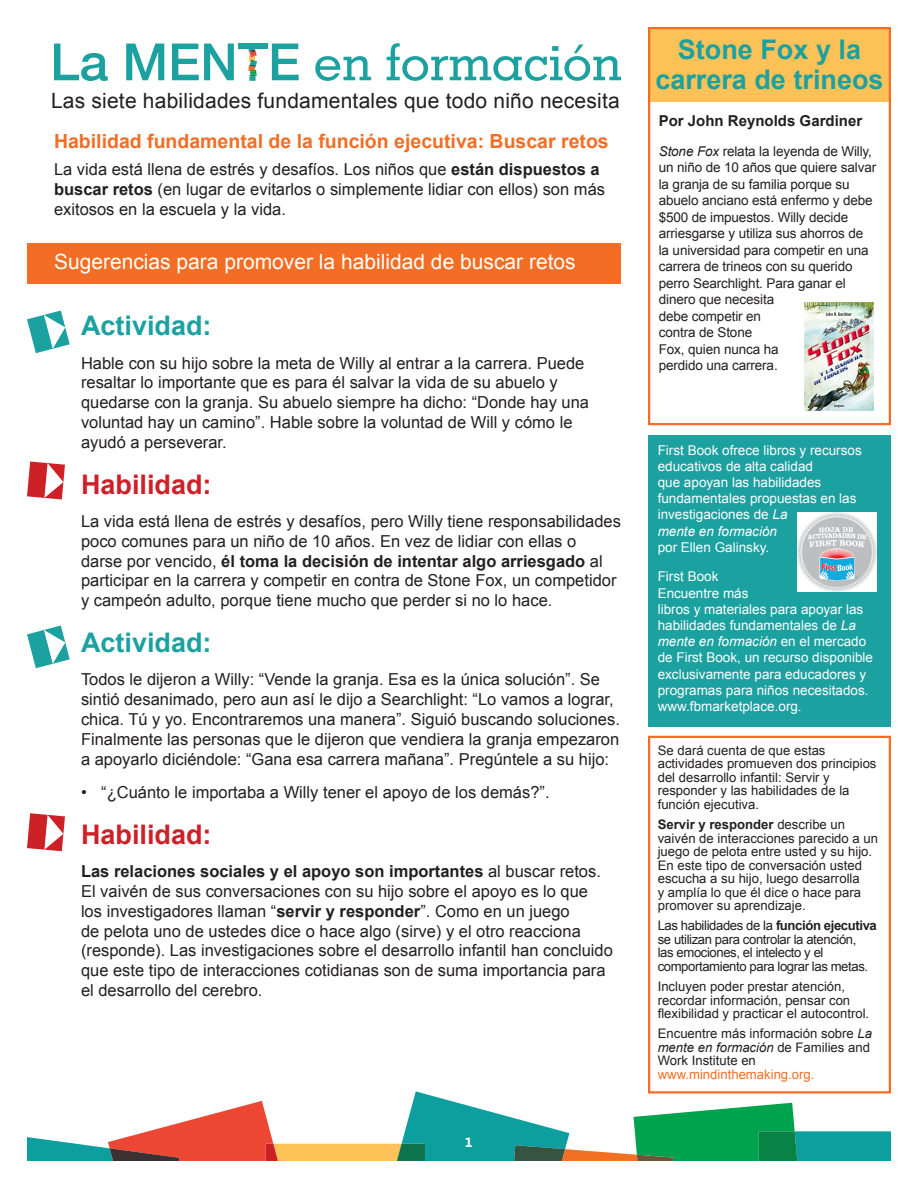
<style>
.page{position:relative;width:918px;height:1188px;background:#fff}
.page>*{position:absolute;margin:0;border:0;box-sizing:border-box;transform-origin:0 0}
.t1{font:700 27px/30px "Arial";color:#1ba1a0;text-align:center}
.t2{font:700 27px "Arial";color:#cd2027}
.t3{font:21px "Arial";letter-spacing:.01em;color:#231f20}
.t4{font:21px "Arial";color:#fff}
.t5{font:700 19.5px "Arial";color:#f36e24}
.t6{font:700 18px "Archer";color:#fff}
.t7{font:16.5px/19.8px "Arial";color:#231f20}
.t8{font:700 15px "Arial";color:#231f20}
.t9{font:13.5px/16.2px "Arial";color:#fff}
.t10{font:13.5px/16.5px "Arial";letter-spacing:-.01em;color:#231f20}
.t11{font:13.2px/13.5px "Arial";color:#231f20}
.t12{font:13.2px/13.5px "Arial";letter-spacing:-.03em;color:#231f20}
.t13{font:13.2px "Arial";color:#f36e24}
.s1{font-weight:700}
.s2{font-style:italic}
.s3{font-family:"Minion Pro"}
</style>
<div class="page">
<svg style="left:27px;top:1091px;width:864px;height:70px"></svg>
<div style="left:238px;top:44px;width:30px;height:5px;background:#1ba1a0"></div>
<svg style="left:248px;top:49px;width:9px;height:32px"></svg>
<svg style="left:54px;top:44px;width:54px;height:37px"></svg>
<svg style="left:126px;top:44px;width:38px;height:36px"></svg>
<svg style="left:172px;top:44px;width:62px;height:36px"></svg>
<svg style="left:272px;top:44px;width:27px;height:36px"></svg>
<svg style="left:315px;top:56px;width:56px;height:25px"></svg>
<svg style="left:387px;top:43px;width:234px;height:38px"></svg>
<div style="left:648px;top:27px;width:243px;height:74px;background:#fcc257"></div>
<svg style="left:27px;top:310px;width:43px;height:43px"></svg>
<svg style="left:27px;top:462px;width:38px;height:38px"></svg>
<div style="left:648px;top:27px;width:243px;height:398px;border:2px solid #f36e24"></div>
<div style="left:648px;top:435px;width:243px;height:292px;background:#1ba1a0"></div>
<div style="left:648px;top:736px;width:243px;height:358px;border:2px solid #f36e24"></div>
<img style="left:797px;top:512px;width:80px;height:80px">
<svg style="left:27px;top:626px;width:43px;height:42px"></svg>
<svg style="left:27px;top:813px;width:38px;height:38px"></svg>
<div style="left:27px;top:243px;width:594px;height:41px;background:#f36e24"></div>
<img style="left:805px;top:302px;width:69px;height:108px">
<p class="t3" style="left:51px;top:87px;width:570px">Las siete habilidades fundamentales que todo niño necesita</p>
<p class="t5" style="left:54px;top:129px;width:556px">Habilidad fundamental de la función ejecutiva: Buscar retos</p>
<p class="t7" style="left:54px;top:160px;width:553px">La vida está llena de estrés y desafíos. Los niños que <span class="s1">están dispuestos a buscar retos</span> (en lugar de evitarlos o simplemente lidiar con ellos) son más exitosos en la escuela y la vida.</p>
<p class="t4" style="left:54px;top:248px;width:523px">Sugerencias para promover la habilidad de buscar retos</p>
<h1 class="t1" style="left:81px;top:312px;width:132px">Actividad:</h1>
<p class="t7" style="left:81px;top:353px;width:510px">Hable con su hijo sobre la meta de Willy al entrar a la carrera. Puede resaltar lo importante que es para él salvar la vida de su abuelo y quedarse con la granja. Su abuelo siempre ha dicho: “Donde hay una voluntad hay un camino”. Hable sobre la voluntad de Will y cómo le ayudó a perseverar.</p>
<h1 class="t2" style="left:81px;top:466px;width:132px">Habilidad:</h1>
<p class="t7" style="left:81px;top:512px;width:541px">La vida está llena de estrés y desafíos, pero Willy tiene responsabilidades poco comunes para un niño de 10 años. En vez de lidiar con ellas o darse por vencido, <span class="s1">él toma la decisión de intentar algo arriesgado</span> al participar en la carrera y competir en contra de Stone Fox, un competidor y campeón adulto, porque tiene mucho que perder si no lo hace.</p>
<h1 class="t1" style="left:81px;top:628px;width:132px">Actividad:</h1>
<p class="t7" style="left:81px;top:670px;width:540px">Todos le dijeron a Willy: “Vende la granja. Esa es la única solución”. Se sintió desanimado, pero aun así le dijo a Searchlight: “Lo vamos a lograr, chica. Tú y yo. Encontraremos una manera”. Siguió buscando soluciones.<br>Finalmente las personas que le dijeron que vendiera la granja empezaron a apoyarlo diciéndole: “Gana esa carrera mañana”. Pregúntele a su hijo:</p>
<p class="t7" style="left:81px;top:782px;width:470px">• “¿Cuánto le importaba a Willy tener el apoyo de los demás?”.</p>
<h1 class="t2" style="left:81px;top:816px;width:132px">Habilidad:</h1>
<p class="t7" style="left:81px;top:862px;width:533px"><span class="s1">Las relaciones sociales y el apoyo son importantes</span> al buscar retos.<br>El vaivén de sus conversaciones con su hijo sobre el apoyo es lo que los investigadores llaman “<span class="s1">servir y responder</span>”. Como en un juego<br>de pelota uno de ustedes dice o hace algo (sirve) y el otro reacciona (responde). Las investigaciones sobre el desarrollo infantil han concluido que este tipo de interacciones cotidianas son de suma importancia para el desarrollo del cerebro.</p>
<p class="t6" style="left:465px;top:1127px;width:9px">1</p>
<h1 class="t1" style="left:655px;top:35px;width:230px">Stone Fox y la carrera de trineos</h1>
<p class="t8" style="left:659px;top:110px;width:205px">Por John Reynolds Gardiner</p>
<p class="t10" style="left:659px;top:143px;width:219px"><span class="s2">Stone Fox</span> relata la leyenda de Willy, un niño de 10 años que quiere salvar la granja de su familia porque su abuelo anciano está enfermo y debe $500 de impuestos. Willy decide arriesgarse y utiliza sus ahorros de la universidad para competir en una carrera de trineos con su querido perro Searchlight. Para ganar el dinero que necesita<br>debe competir en<br>contra de Stone<br>Fox, quien nunca ha<br>perdido una carrera.</p>
<p class="t9" style="left:658px;top:442px;width:206px">First Book ofrece libros y recursos educativos de alta calidad<br>que apoyan las habilidades fundamentales propuestas en las investigaciones de <span class="s2">La<br>mente en formación</span></p>
<p class="t9" style="left:658px;top:539px;width:113px">por Ellen Galinsky.</p>
<p class="t9" style="left:658px;top:569px;width:217px">First Book<br>Encuentre más<br>libros y materiales para apoyar las habilidades fundamentales de <span class="s2">La mente en formación</span> en el mercado de First Book, un recurso disponible exclusivamente para educadores y programas para niños necesitados. www.fbmarketplace.org<span class="s3">.</span></p>
<p class="t11" style="left:658px;top:744px;width:220px">Se dará cuenta de que estas actividades promueven dos principios del desarrollo infantil: Servir y responder y las habilidades de la función ejecutiva.</p>
<p class="t11" style="left:658px;top:818px;width:222px"><span class="s1">Servir y responder</span> describe un vaivén de interacciones parecido a un juego de pelota entre usted y su hijo.<br>En este tipo de conversación usted escucha a su hijo, luego desarrolla<br>y amplía lo que él dice o hace para promover su aprendizaje.</p>
<p class="t12" style="left:658px;top:919px;width:221px">Las habilidades de la <span class="s1">función ejecutiva </span>se utilizan para controlar la atención,<br>las emociones, el intelecto y el comportamiento para lograr las metas.</p>
<p class="t11" style="left:658px;top:980px;width:213px">Incluyen poder prestar atención, recordar información, pensar con flexibilidad y practicar el autocontrol.</p>
<p class="t11" style="left:658px;top:1027px;width:216px">Encuentre más información sobre <span class="s2">La mente en formación</span> de Families and<br>Work Institute en</p>
<p class="t13" style="left:658px;top:1066px;width:158px">www.mindinthemaking.org.</p>
</div>
